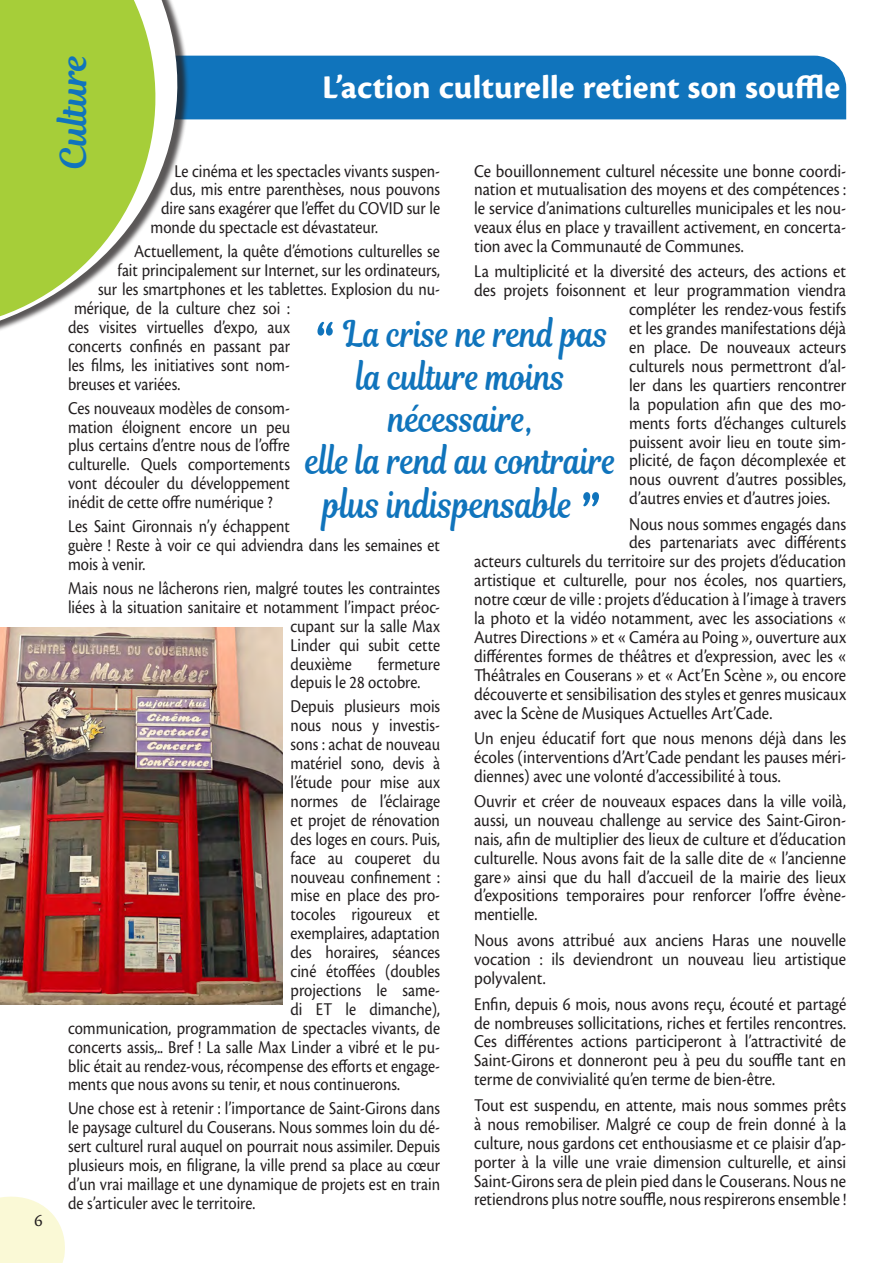
<style>
.page{position:relative;width:893px;height:1263px;background:#fff}
.page>*{position:absolute;margin:0;border:0;box-sizing:border-box;transform-origin:0 0}
.t1{font:37.35px "Magnolia Script";color:#1074bc;scale:.83 1}
.t2{font:36.3px/42.3px "Magnolia Script";color:#1074bc;text-align:center;scale:.83 1}
.t3{font:36px "Magnolia Script";color:#1074bc}
.t4{font:34.5px "Cronos Pro Bold Capt";letter-spacing:-.005em;color:#fff}
.t5{font:18.75px/18.9px "Cronos Pro";color:#231f20;text-align:justify;scale:.9 1}
.t6{font:18.75px/18.9px "Cronos Pro";color:#231f20;text-align:justify;scale:.87 1}
.t7{font:18px "Cronos Pro Disp";color:#231f20}
.s1{font-size:60.45px}
.s2{font-size:62.25px}
</style>
<div class="page">
<svg style="left:0;top:1196px;width:65px;height:67px;background:#faf9db"></svg>
<div style="left:189px;top:56px;width:657px;height:63px;background:#1074bc"></div>
<img style="left:0;top:627px;width:282px;height:378px">
<svg style="left:163px;top:0;width:24px;height:194px"></svg>
<svg style="left:0;top:0;width:163px;height:330px;fill:#a6ce39"></svg>
<p class="t7" style="left:34px;top:1209px;width:10px">6</p>
<h3 class="t3" style="left:47px;top:170px;width:119px;rotate:-90deg">Culture</h3>
<h3 class="t4" style="left:322px;top:68px;width:520px">L’action culturelle retient son souffle</h3>
<p class="t6" style="left:175px;top:161px;width:307px">Le cinéma et les spectacles vivants suspen-</p>
<p class="t6" style="left:170px;top:180px;width:312px">dus, mis entre parenthèses, nous pouvons</p>
<p class="t6" style="left:161px;top:199px;width:322px">dire sans exagérer que l’effet du COVID sur le</p>
<p class="t6" style="left:151px;top:218px;width:263px">monde du spectacle est dévastateur.</p>
<p class="t6" style="left:134px;top:242px;width:353px">Actuellement, la quête d’émotions culturelles se</p>
<p class="t6" style="left:118px;top:261px;width:372px">fait principalement sur Internet, sur les ordinateurs,</p>
<p class="t6" style="left:98px;top:280px;width:395px">sur les smartphones et les tablettes. Explosion du nu-</p>
<p class="t6" style="left:74px;top:299px;width:250px">mérique, de la culture chez soi :</p>
<p class="t6" style="left:68px;top:318px;width:257px">des visites virtuelles d’expo, aux</p>
<p class="t6" style="left:68px;top:337px;width:257px">concerts confinés en passant par</p>
<p class="t6" style="left:68px;top:355px;width:257px">les films, les initiatives sont nom-</p>
<p class="t6" style="left:68px;top:374px;width:131px">breuses et variées.</p>
<p class="t6" style="left:68px;top:398px;width:257px">Ces nouveaux modèles de consom&shy;mation éloignent encore un peu plus certains d’entre nous de l’offre culturelle. Quels comportements vont découler du développement inédit de cette offre numérique ?</p>
<p class="t6" style="left:68px;top:517px;width:429px;text-align:left">Les Saint Gironnais n’y échappent<br>guère ! Reste à voir ce qui adviendra dans les semaines et mois à venir.</p>
<p class="t6" style="left:68px;top:579px;width:429px">Mais nous ne lâcherons rien, malgré toutes les contraintes</p>
<p class="t6" style="left:68px;top:598px;width:429px">liées à la situation sanitaire et notamment l’impact préoc-</p>
<p class="t6" style="left:291px;top:616px;width:173px">cupant sur la salle Max</p>
<p class="t6" style="left:291px;top:635px;width:173px">Linder qui subit cette</p>
<p class="t6" style="left:291px;top:654px;width:72px">deuxième</p>
<p class="t5" style="left:474px;top:161px;width:415px">Ce bouillonnement culturel nécessite une bonne coordi&shy;nation et mutualisation des moyens et des compétences : le service d’animations culturelles municipales et les nou&shy;veaux élus en place y travaillent activement, en concerta&shy;tion avec la Communauté de Communes.</p>
<p class="t5" style="left:474px;top:262px;width:415px">La multiplicité et la diversité des acteurs, des actions et</p>
<p class="t5" style="left:474px;top:281px;width:415px">des projets foisonnent et leur programmation viendra</p>
<p class="t5" style="left:629px;top:300px;width:243px">compléter les rendez-vous festifs</p>
<p class="t5" style="left:629px;top:319px;width:243px">et les grandes manifestations déjà</p>
<p class="t5" style="left:629px;top:338px;width:243px">en place. De nouveaux acteurs</p>
<p class="t5" style="left:629px;top:357px;width:243px">culturels nous permettront d’al-</p>
<p class="t5" style="left:629px;top:376px;width:243px">ler dans les quartiers rencontrer</p>
<p class="t5" style="left:629px;top:395px;width:243px">la population afin que des mo-</p>
<p class="t5" style="left:629px;top:413px;width:243px">ments forts d’échanges culturels</p>
<p class="t5" style="left:629px;top:432px;width:243px">puissent avoir lieu en toute sim-</p>
<p class="t5" style="left:629px;top:451px;width:243px">plicité, de façon décomplexée et</p>
<p class="t5" style="left:629px;top:470px;width:243px">nous ouvrent d’autres possibles,</p>
<p class="t5" style="left:629px;top:489px;width:225px">d’autres envies et d’autres joies.</p>
<p class="t5" style="left:629px;top:514px;width:243px">Nous nous sommes engagés dans</p>
<p class="t5" style="left:629px;top:533px;width:243px">des partenariats avec différents</p>
<p class="t5" style="left:474px;top:552px;width:415px">acteurs culturels du territoire sur des projets d’éducation</p>
<p class="t5" style="left:474px;top:571px;width:415px">artistique et culturelle, pour nos écoles, nos quartiers,</p>
<p class="t5" style="left:474px;top:590px;width:415px">notre cœur de ville : projets d’éducation à l’image à travers</p>
<p class="t5" style="left:474px;top:609px;width:417px">la photo et la vidéo notamment, avec les associations «</p>
<p class="t5" style="left:474px;top:628px;width:415px">Autres Directions » et « Caméra au Poing », ouverture aux</p>
<p class="t5" style="left:474px;top:647px;width:417px">différentes formes de théâtres et d’expression, avec les «</p>
<p class="t5" style="left:474px;top:665px;width:415px">Théâtrales en Couserans » et « Act’En Scène », ou encore</p>
<p class="t5" style="left:474px;top:684px;width:415px">découverte et sensibilisation des styles et genres musicaux</p>
<p class="t5" style="left:474px;top:703px;width:333px">avec la Scène de Musiques Actuelles Art’Cade.</p>
<p class="t5" style="left:474px;top:729px;width:415px">Un enjeu éducatif fort que nous menons déjà dans les écoles (interventions d’Art’Cade pendant les pauses méri&shy;diennes) avec une volonté d’accessibilité à tous.</p>
<p class="t5" style="left:474px;top:792px;width:415px">Ouvrir et créer de nouveaux espaces dans la ville voilà, aussi, un nouveau challenge au service des Saint-Giron&shy;nais, afin de multiplier des lieux de culture et d’éducation culturelle. Nous avons fait de la salle dite de « l’ancienne gare» ainsi que du hall d’accueil de la mairie des lieux d’expositions temporaires pour renforcer l’offre évène&shy;mentielle.</p>
<p class="t5" style="left:474px;top:931px;width:415px">Nous avons attribué aux anciens Haras une nouvelle vocation : ils deviendront un nouveau lieu artistique polyvalent.</p>
<p class="t5" style="left:474px;top:994px;width:415px">Enfin, depuis 6 mois, nous avons reçu, écouté et partagé de nombreuses sollicitations, riches et fertiles rencontres.<br>Ces différentes actions participeront à l’attractivité de Saint-Girons et donneront peu à peu du souffle tant en terme de convivialité qu’en terme de bien-être.</p>
<p class="t5" style="left:474px;top:1096px;width:415px">Tout est suspendu, en attente, mais nous sommes prêts à nous remobiliser. Malgré ce coup de frein donné à la culture, nous gardons cet enthousiasme et ce plaisir d’ap&shy;porter à la ville une vraie dimension culturelle, et ainsi Saint-Girons sera de plein pied dans le Couserans. Nous ne retiendrons plus notre souffle, nous respirerons ensemble !</p>
<h2 class="t2" style="left:306px;top:313px;width:375px"><span class="s1">“</span> La crise ne rend pas la culture moins nécessaire,<br>elle la rend au contraire</h2>
<h1 class="t1" style="left:323px;top:477px;width:334px">plus indispensable <span class="s2">”</span></h1>
<p class="t6" style="left:291px;top:654px;width:173px;text-indent:87px">fermeture depuis le 28 octobre.</p>
<p class="t6" style="left:291px;top:697px;width:173px">Depuis plusieurs mois</p>
<p class="t6" style="left:291px;top:716px;width:173px">nous nous y investis-</p>
<p class="t6" style="left:291px;top:735px;width:173px">sons : achat de nouveau</p>
<p class="t6" style="left:291px;top:754px;width:173px">matériel sono, devis à</p>
<p class="t6" style="left:291px;top:773px;width:173px">l’étude pour mise aux</p>
<p class="t6" style="left:291px;top:792px;width:173px">normes de l’éclairage</p>
<p class="t6" style="left:291px;top:811px;width:173px">et projet de rénovation</p>
<p class="t6" style="left:291px;top:829px;width:173px">des loges en cours. Puis,</p>
<p class="t6" style="left:291px;top:848px;width:173px">face au couperet du</p>
<p class="t6" style="left:291px;top:867px;width:173px">nouveau confinement :</p>
<p class="t6" style="left:291px;top:886px;width:173px">mise en place des pro-</p>
<p class="t6" style="left:291px;top:905px;width:173px">tocoles rigoureux et</p>
<p class="t6" style="left:291px;top:924px;width:173px">exemplaires, adaptation</p>
<p class="t6" style="left:291px;top:943px;width:173px">des horaires, séances</p>
<p class="t6" style="left:291px;top:962px;width:173px">ciné étoffées (doubles</p>
<p class="t6" style="left:291px;top:981px;width:173px">projections le same-</p>
<p class="t6" style="left:291px;top:1000px;width:173px">di ET le dimanche),</p>
<p class="t6" style="left:68px;top:1018px;width:429px">communication, programmation de spectacles vivants, de</p>
<p class="t6" style="left:68px;top:1037px;width:429px">concerts assis,.. Bref ! La salle Max Linder a vibré et le pu-</p>
<p class="t6" style="left:68px;top:1056px;width:429px">blic était au rendez-vous, récompense des efforts et engage-</p>
<p class="t6" style="left:68px;top:1075px;width:383px">ments que nous avons su tenir, et nous continuerons.</p>
<p class="t6" style="left:68px;top:1099px;width:429px">Une chose est à retenir : l’importance de Saint-Girons dans le paysage culturel du Couserans. Nous sommes loin du dé&shy;sert culturel rural auquel on pourrait nous assimiler. Depuis plusieurs mois, en filigrane, la ville prend sa place au cœur d’un vrai maillage et une dynamique de projets est en train de s’articuler avec le territoire.</p>
</div>
